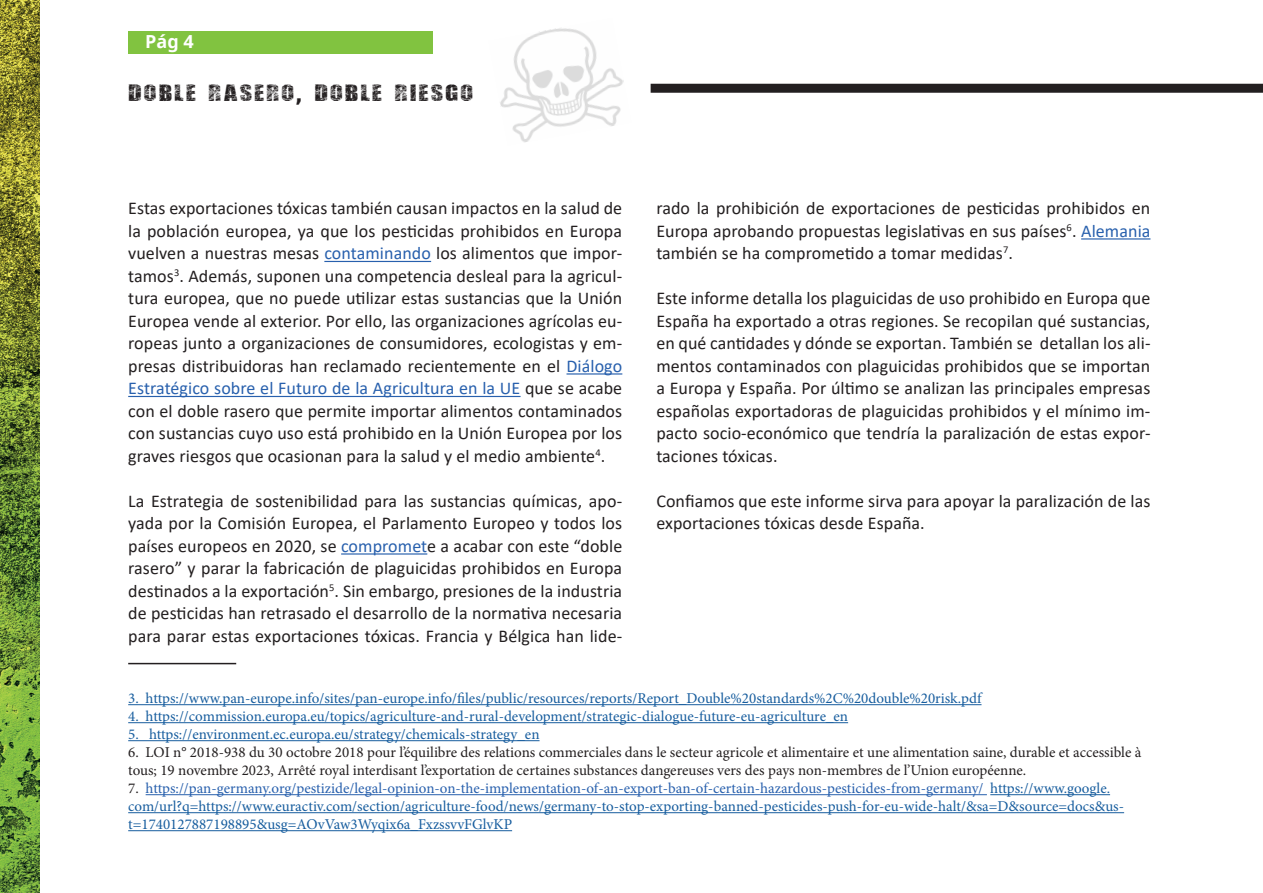
<style>
.page{position:relative;width:1263px;height:893px;background:#fff}
.page>*{position:absolute;margin:0;border:0;box-sizing:border-box;transform-origin:0 0}
.t1{font:23.7px "Scratched Letters";letter-spacing:.065em;color:#231f20;scale:1.2 1}
.t2{font:18px/22.5px "Calibri";letter-spacing:.005em;color:#231f20;text-align:justify}
.t3{font:700 18px "Noto Sans";color:#fff}
.t4{font:15px/18px "Minion Pro";color:#175d9e}
.t5{font:15px/18px "Minion Pro";color:#231f20}
.s1{font-family:"Roboto Condensed";font-weight:700}
.s2{color:#2860ad}
.s3{color:#231f20}
</style>
<div class="page">
<div style="left:651px;top:84px;width:612px;height:9px;background:#231f20"></div>
<img style="left:500px;top:28px;width:124px;height:114px">
<img style="left:0;top:0;width:39px;height:893px">
<div style="left:128px;top:32px;width:305px;height:22px;background:#81c340"></div>
<hr style="left:324px;top:261px;width:107px;height:1px;background:#2860ad">
<hr style="left:566px;top:373px;width:56px;height:2px;background:#2860ad">
<hr style="left:128px;top:396px;width:392px;height:1px;background:#2860ad">
<hr style="left:341px;top:553px;width:86px;height:2px;background:#2860ad">
<hr style="left:128px;top:663px;width:108px;height:1px;background:#231f20">
<hr style="left:128px;top:704px;width:853px;height:1px;background:#175d9e">
<hr style="left:128px;top:722px;width:720px;height:1px;background:#175d9e">
<hr style="left:128px;top:740px;width:411px;height:1px;background:#175d9e">
<hr style="left:146px;top:794px;width:841px;height:1px;background:#2860ad">
<hr style="left:990px;top:794px;width:120px;height:1px;background:#175d9e">
<hr style="left:128px;top:812px;width:996px;height:1px;background:#175d9e">
<hr style="left:128px;top:830px;width:384px;height:1px;background:#175d9e">
<hr style="left:1081px;top:238px;width:69px;height:2px;background:#2860ad">
<p class="t3" style="left:145px;top:29px;width:50px">Pág 4</p>
<h1 class="t1" style="left:128px;top:84px;width:289px">DOBLE RASERO<span class="s1">,</span> DOBLE RIESGO</h1>
<p class="t2" style="left:128px;top:197px;width:496px">Estas exportaciones tóxicas también causan impactos en la salud de la población europea, ya que los pesticidas prohibidos en Europa vuelven a nuestras mesas <span class="s2">contaminando</span> los alimentos que impor&shy;tamos<sup>3</sup>. Además, suponen una competencia desleal para la agricul&shy;tura europea, que no puede utilizar estas sustancias que la Unión Europea vende al exterior. Por ello, las organizaciones agrícolas eu&shy;ropeas junto a organizaciones de consumidores, ecologistas y em&shy;presas distribuidoras han reclamado recientemente en el <span class="s2">Diálogo Estratégico sobre el Futuro de la Agricultura en la UE</span> que se acabe con el doble rasero que permite importar alimentos contaminados con sustancias cuyo uso está prohibido en la Unión Europea por los graves riesgos que ocasionan para la salud y el medio ambiente<sup>4</sup>.</p>
<p class="t2" style="left:128px;top:489px;width:496px">La Estrategia de sostenibilidad para las sustancias químicas, apo&shy;yada por la Comisión Europea, el Parlamento Europeo y todos los países europeos en 2020, se <span class="s2">compromet</span>e a acabar con este “doble rasero” y parar la fabricación de plaguicidas prohibidos en Europa destinados a la exportación<sup>5</sup>. Sin embargo, presiones de la industria de pesticidas han retrasado el desarrollo de la normativa necesaria para parar estas exportaciones tóxicas. Francia y Bélgica han lide-</p>
<p class="t2" style="left:656px;top:197px;width:496px">rado la prohibición de exportaciones de pesticidas prohibidos en Europa aprobando propuestas legislativas en sus países<sup>6</sup>. <span class="s2">Alemania </span>también se ha comprometido a tomar medidas<sup>7</sup>.</p>
<p class="t2" style="left:656px;top:287px;width:496px">Este informe detalla los plaguicidas de uso prohibido en Europa que España ha exportado a otras regiones. Se recopilan qué sustancias, en qué cantidades y dónde se exportan. También se detallan los ali&shy;mentos contaminados con plaguicidas prohibidos que se importan a Europa y España. Por último se analizan las principales empresas españolas exportadoras de plaguicidas prohibidos y el mínimo im&shy;pacto socio-económico que tendría la paralización de estas expor&shy;taciones tóxicas.</p>
<p class="t2" style="left:656px;top:489px;width:495px">Confiamos que este informe sirva para apoyar la paralización de las exportaciones tóxicas desde España.</p>
<p class="t4" style="left:128px;top:689px;width:855px">3. https://www.pan-europe.info/sites/pan-europe.info/files/public/resources/reports/Report_Double%20standards%2C%20double%20risk.pdf</p>
<p class="t4" style="left:128px;top:707px;width:721px">4. https://commission.europa.eu/topics/agriculture-and-rural-development/strategic-dialogue-future-eu-agriculture_en</p>
<p class="t4" style="left:128px;top:725px;width:413px">5. https://environment.ec.europa.eu/strategy/chemicals-strategy_en</p>
<p class="t5" style="left:128px;top:743px;width:1015px">6. LOI n° 2018-938 du 30 octobre 2018 pour l’équilibre des relations commerciales dans le secteur agricole et alimentaire et une alimentation saine, durable et accessible à tous; 19 novembre 2023, Arrêté royal interdisant l’exportation de certaines substances dangereuses vers des pays non-membres de l’Union européenne.</p>
<p class="t4" style="left:128px;top:779px;width:997px"><span class="s3">7.</span> <span class="s2">https://pan-germany.org/pestizide/legal-opinion-on-the-implementation-of-an-export-ban-of-certain-hazardous-pesticides-from-germany/</span> https://www.google. com/url?q=https://www.euractiv.com/section/agriculture-food/news/germany-to-stop-exporting-banned-pesticides-push-for-eu-wide-halt/&amp;sa=D&amp;source=docs&amp;us&shy;t=1740127887198895&amp;usg=AOvVaw3Wyqix6a_FxzssvvFGlvKP</p>
</div>
